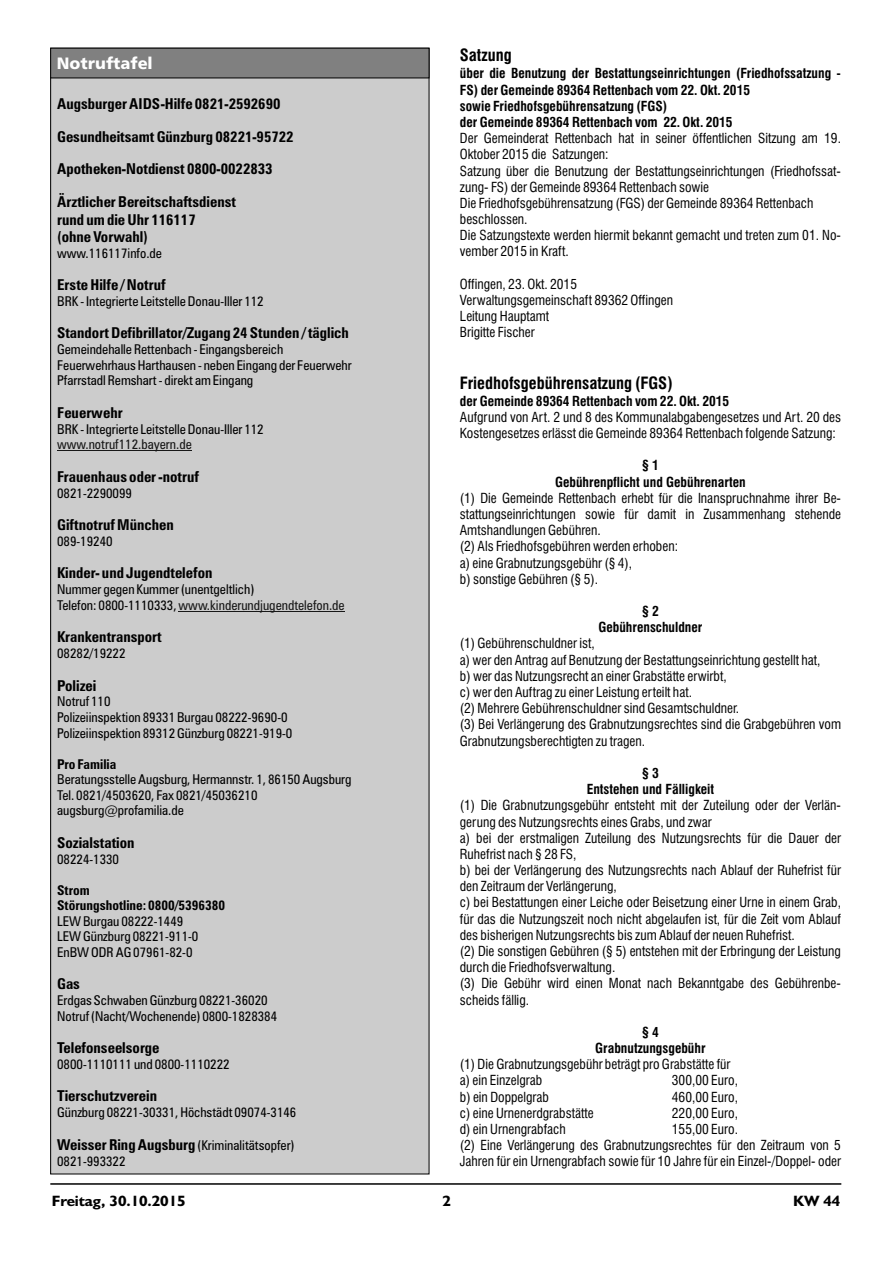
<style>
.page{position:relative;width:893px;height:1263px;background:#fff}
.page>*{position:absolute;margin:0;border:0;box-sizing:border-box;transform-origin:0 0}
.t1{font:700 condensed 16.5px "Swiss 721 BT";color:#000}
.t2{font:16.5px "Humanist 777 BT Black B";color:#fff}
.t3{font:700 condensed 15px/32.8px "Zurich BT";color:#000}
.t4{font:700 15px "Humanist 521 BT";letter-spacing:-.005em;color:#000;scale:1.04 1}
.t5{font:condensed 13.5px/16.2px "Swiss 721 BT";color:#000}
.t6{font:condensed 13.5px/15.6px "Zurich BT";color:#000}
.t7{font:700 condensed 13.5px/16.2px "Swiss 721 BT";color:#000;text-align:center}
.t8{font:700 condensed 13.5px/15.6px "Zurich BT";color:#000}
.t9{font:condensed 13.5px "Zurich BT";color:#171717}
.s1{color:#171717}
.s2{font-weight:700;font-size:15px}
</style>
<div class="page">
<div style="left:51px;top:48px;width:378px;height:1126px;background:#ccc"></div>
<hr style="left:50px;top:1183px;width:791px;height:2px;background:#000">
<hr style="left:57px;top:451px;width:135px;height:1px;background:#171717">
<hr style="left:179px;top:611px;width:166px;height:1px;background:#171717">
<div style="left:51px;top:48px;width:378px;height:30px;background:#808080"></div>
<div style="left:50px;top:48px;width:379px;height:30px;border:1px solid #000"></div>
<p class="t2" style="left:57px;top:57px;width:97px">Notruftafel</p>
<p class="t3" style="left:57px;top:89px;width:238px">Augsburger AIDS-Hilfe 0821-2592690<br>Gesundheitsamt Günzburg 08221-95722<br>Apotheken-Notdienst 0800-0022833<br>Ärztlicher Bereitschaftsdienst</p>
<p class="t3" style="left:57px;top:212px;width:140px;line-height:17.2px">rund um die Uhr 116117 (ohne Vorwahl)</p>
<p class="t6" style="left:57px;top:246px;width:106px">www.116117info.de</p>
<p class="t3" style="left:57px;top:270px;width:110px">Erste Hilfe / Notruf</p>
<p class="t6" style="left:57px;top:295px;width:208px">BRK - Integrierte Leitstelle Donau-Iller 112</p>
<p class="t3" style="left:57px;top:318px;width:293px">Standort Defibrillator/Zugang 24 Stunden / täglich</p>
<p class="t6" style="left:57px;top:343px;width:296px">Gemeindehalle Rettenbach - Eingangsbereich<br>Feuerwehrhaus Harthausen - neben Eingang der Feuerwehr<br>Pfarrstadl Remshart - direkt am Eingang</p>
<p class="t3" style="left:57px;top:398px;width:67px">Feuerwehr</p>
<p class="t6" style="left:57px;top:422px;width:208px">BRK - Integrierte Leitstelle Donau-Iller 112</p>
<p class="t3" style="left:57px;top:461px;width:143px">Frauenhaus oder -notruf</p>
<p class="t6" style="left:57px;top:486px;width:76px">0821-2290099</p>
<p class="t3" style="left:57px;top:510px;width:118px">Giftnotruf München</p>
<p class="t6" style="left:57px;top:535px;width:57px">089-19240</p>
<p class="t3" style="left:57px;top:558px;width:157px">Kinder- und Jugendtelefon</p>
<p class="t6" style="left:57px;top:583px;width:289px">Nummer gegen Kummer (unentgeltlich)<br>Telefon: 0800-1110333,<span class="s1">www.kinderundjugendtelefon.de</span></p>
<p class="t3" style="left:57px;top:622px;width:106px">Krankentransport</p>
<p class="t6" style="left:57px;top:647px;width:70px">08282/19222</p>
<p class="t3" style="left:57px;top:670px;width:41px">Polizei</p>
<p class="t6" style="left:57px;top:695px;width:237px">Notruf 110<br>Polizeiinspektion 89331 Burgau 08222-9690-0<br>Polizeiinspektion 89312 Günzburg 08221-919-0</p>
<p class="t8" style="left:57px;top:757px;width:61px">Pro Familia</p>
<p class="t6" style="left:57px;top:773px;width:296px">Beratungsstelle Augsburg, Hermannstr. 1, 86150 Augsburg<br>Tel. 0821/4503620, Fax 0821/45036210 augsburg@profamilia.de</p>
<p class="t3" style="left:57px;top:827px;width:79px">Sozialstation</p>
<p class="t6" style="left:57px;top:852px;width:63px">08224-1330</p>
<p class="t8" style="left:57px;top:883px;width:170px">Strom<br>Störungshotline: 0800/5396380</p>
<p class="t6" style="left:57px;top:914px;width:143px">LEW Burgau 08222-1449<br>LEW Günzburg 08221-911-0<br>EnBW ODR AG 07961-82-0</p>
<p class="t3" style="left:57px;top:969px;width:24px">Gas</p>
<p class="t6" style="left:57px;top:994px;width:222px">Erdgas Schwaben Günzburg 08221-36020<br>Notruf (Nacht/Wochenende) 0800-1828384</p>
<p class="t3" style="left:57px;top:1033px;width:104px">Telefonseelsorge</p>
<p class="t6" style="left:57px;top:1058px;width:174px">0800-1110111 und 0800-1110222</p>
<p class="t3" style="left:57px;top:1081px;width:102px">Tierschutzverein</p>
<p class="t6" style="left:57px;top:1106px;width:241px">Günzburg 08221-30331, Höchstädt 09074-3146</p>
<p class="t6" style="left:57px;top:1138px;width:239px"><span class="s2">Weisser Ring Augsburg</span> (Kriminalitätsopfer)<br>0821-993322</p>
<p class="t9" style="left:57px;top:440px;width:136px">www.notruf112.bayern.de</p>
<p class="t1" style="left:460px;top:49px;width:53px">Satzung</p>
<p class="t7" style="left:460px;top:66px;width:383px;text-align:left">über die Benutzung der Bestattungseinrichtungen (Friedhofssatzung - FS) der Gemeinde 89364 Rettenbach vom 22. Okt. 2015<br>sowie Friedhofsgebührensatzung (FGS)<br>der Gemeinde 89364 Rettenbach vom 22. Okt. 2015</p>
<p class="t5" style="left:460px;top:131px;width:383px">Der Gemeinderat Rettenbach hat in seiner öffentlichen Sitzung am 19.<br>Oktober 2015 die Satzungen:<br>Satzung über die Benutzung der Bestattungseinrichtungen (Friedhofssat&shy;zung- FS) der Gemeinde 89364 Rettenbach sowie<br>Die Friedhofsgebührensatzung (FGS) der Gemeinde 89364 Rettenbach beschlossen.<br>Die Satzungstexte werden hiermit bekannt gemacht und treten zum 01. No&shy;vember 2015 in Kraft.</p>
<p class="t5" style="left:460px;top:277px;width:215px">Offingen, 23. Okt. 2015<br>Verwaltungsgemeinschaft 89362 Offingen<br>Leitung Hauptamt<br>Brigitte Fischer</p>
<p class="t1" style="left:460px;top:376px;width:214px">Friedhofsgebührensatzung (FGS)</p>
<p class="t7" style="left:460px;top:394px;width:271px">der Gemeinde 89364 Rettenbach vom 22. Okt. 2015</p>
<p class="t5" style="left:460px;top:410px;width:383px">Aufgrund von Art. 2 und 8 des Kommunalabgabengesetzes und Art. 20 des<br>Kostengesetzes erlässt die Gemeinde 89364 Rettenbach folgende Satzung:</p>
<p class="t7" style="left:555px;top:459px;width:192px">§ 1<br>Gebührenpflicht und Gebührenarten</p>
<p class="t5" style="left:460px;top:491px;width:383px">(1) Die Gemeinde Rettenbach erhebt für die Inanspruchnahme ihrer Be&shy;stattungseinrichtungen sowie für damit in Zusammenhang stehende Amtshandlungen Gebühren.<br>(2) Als Friedhofsgebühren werden erhoben:<br>a) eine Grabnutzungsgebühr (§ 4),<br>b) sonstige Gebühren (§ 5).</p>
<p class="t7" style="left:598px;top:604px;width:106px">§ 2<br>Gebührenschuldner</p>
<p class="t5" style="left:460px;top:637px;width:383px">(1) Gebührenschuldner ist,<br>a) wer den Antrag auf Benutzung der Bestattungseinrichtung gestellt hat,<br>b) wer das Nutzungsrecht an einer Grabstätte erwirbt,<br>c) wer den Auftrag zu einer Leistung erteilt hat.<br>(2) Mehrere Gebührenschuldner sind Gesamtschuldner.<br>(3) Bei Verlängerung des Grabnutzungsrechtes sind die Grabgebühren vom Grabnutzungsberechtigten zu tragen.</p>
<p class="t7" style="left:587px;top:766px;width:129px">§ 3<br>Entstehen und Fälligkeit</p>
<p class="t5" style="left:460px;top:798px;width:383px">(1) Die Grabnutzungsgebühr entsteht mit der Zuteilung oder der Verlän&shy;gerung des Nutzungsrechts eines Grabs, und zwar<br>a) bei der erstmaligen Zuteilung des Nutzungsrechts für die Dauer der Ruhefrist nach § 28 FS,<br>b) bei der Verlängerung des Nutzungsrechts nach Ablauf der Ruhefrist für den Zeitraum der Verlängerung,<br>c) bei Bestattungen einer Leiche oder Beisetzung einer Urne in einem Grab, für das die Nutzungszeit noch nicht abgelaufen ist, für die Zeit vom Ablauf des bisherigen Nutzungsrechts bis zum Ablauf der neuen Ruhefrist.<br>(2) Die sonstigen Gebühren (§ 5) entstehen mit der Erbringung der Leistung durch die Friedhofsverwaltung.<br>(3) Die Gebühr wird einen Monat nach Bekanntgabe des Gebührenbe&shy;scheids fällig.</p>
<p class="t7" style="left:595px;top:1025px;width:112px">§ 4<br>Grabnutzungsgebühr</p>
<p class="t5" style="left:460px;top:1057px;width:272px">(1) Die Grabnutzungsgebühr beträgt pro Grabstätte für a) ein Einzelgrab</p>
<p class="t5" style="left:672px;top:1074px;width:68px">300,00 Euro,</p>
<p class="t5" style="left:460px;top:1090px;width:91px">b) ein Doppelgrab</p>
<p class="t5" style="left:672px;top:1090px;width:68px">460,00 Euro,</p>
<p class="t5" style="left:460px;top:1106px;width:135px">c) eine Urnenerdgrabstätte</p>
<p class="t5" style="left:672px;top:1106px;width:68px">220,00 Euro,</p>
<p class="t5" style="left:460px;top:1122px;width:107px">d) ein Urnengrabfach</p>
<p class="t5" style="left:460px;top:1122px;width:383px;text-indent:212px">155,00 Euro.<br>(2) Eine Verlängerung des Grabnutzungsrechtes für den Zeitraum von 5<br>Jahren für ein Urnengrabfach sowie für 10 Jahre für ein Einzel-/Doppel- oder</p>
<p class="t4" style="left:52px;top:1195px;width:130px">Freitag, 30.10.2015</p>
<p class="t4" style="left:442px;top:1195px;width:10px">2</p>
<p class="t4" style="left:793px;top:1195px;width:47px">KW 44</p>
</div>
